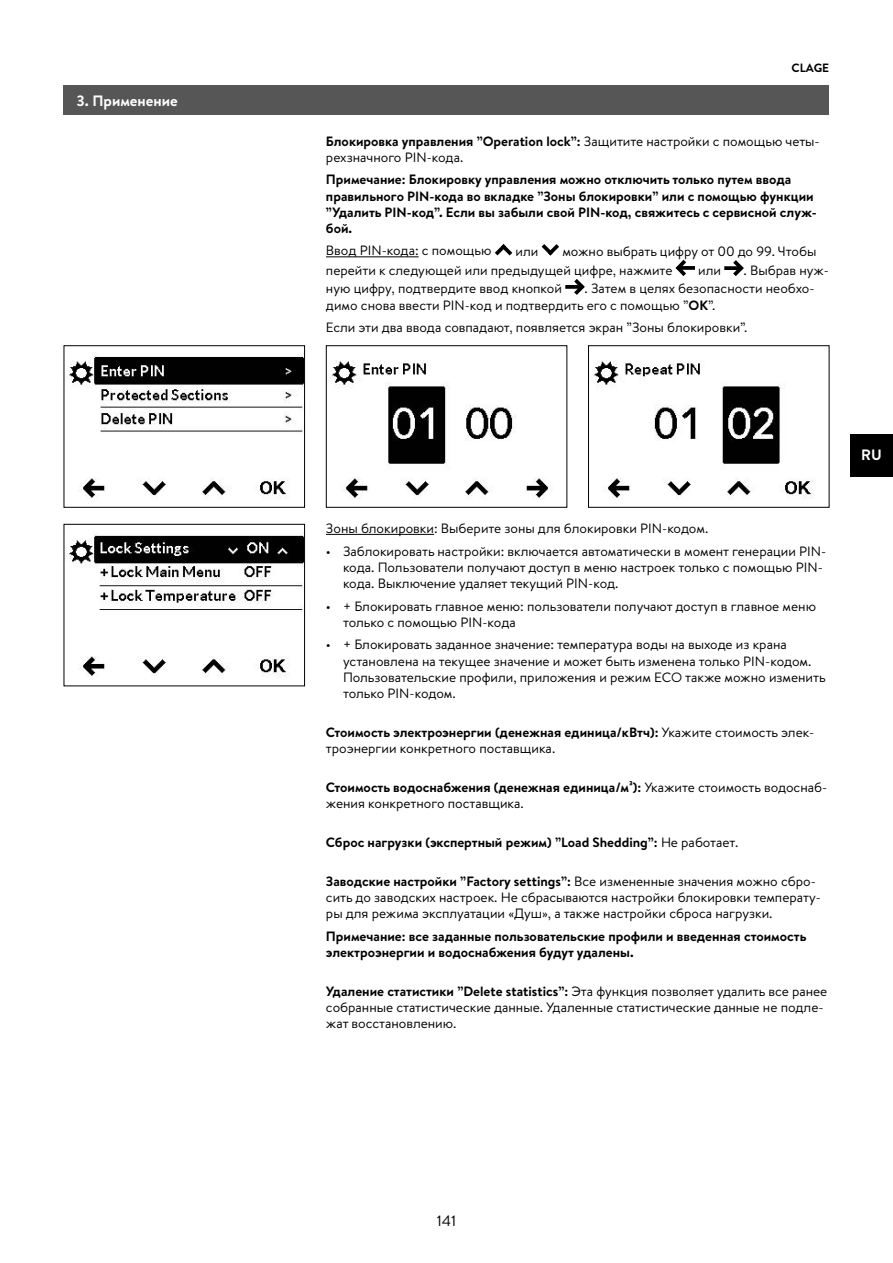
<style>
.page{position:relative;width:893px;height:1263px;background:#fff}
.page>*{position:absolute;margin:0;border:0;box-sizing:border-box;transform-origin:0 0}
.t1{font:700 15px "Brandon Text";color:#fff}
.t2{font:15px "Brandon Text";color:#000}
.t3{font:13.5px/16.2px "Brandon Text";color:#000}
.t4{font:700 13.5px/16.2px "Brandon Text";color:#000}
.t5{font:700 12px "Brandon Text";color:#000}
.s1{font-weight:700}
.s2{font-weight:400}
</style>
<div class="page">
<div style="left:850px;top:434px;width:43px;height:42px;background:#000"></div>
<div style="left:64px;top:85px;width:765px;height:30px;background:#565656"></div>
<hr style="left:326px;top:256px;width:93px;height:1px;background:#000">
<hr style="left:326px;top:534px;width:108px;height:1px;background:#000">
<svg style="left:495px;top:244px;width:18px;height:12px"></svg>
<svg style="left:541px;top:244px;width:18px;height:12px"></svg>
<svg style="left:675px;top:259px;width:11px;height:17px"></svg>
<svg style="left:679px;top:266px;width:16px;height:4px"></svg>
<svg style="left:733px;top:260px;width:11px;height:16px"></svg>
<svg style="left:724px;top:266px;width:16px;height:4px"></svg>
<svg style="left:574px;top:279px;width:11px;height:16px"></svg>
<svg style="left:565px;top:285px;width:16px;height:4px"></svg>
<img style="left:66px;top:353px;width:237px;height:146px">
<div style="left:64px;top:345px;width:241px;height:162px;border:1px solid #000"></div>
<img style="left:328px;top:361px;width:220px;height:138px">
<div style="left:326px;top:345px;width:241px;height:162px;border:1px solid #000"></div>
<img style="left:590px;top:361px;width:223px;height:138px">
<div style="left:588px;top:345px;width:241px;height:162px;border:1px solid #000"></div>
<img style="left:67px;top:532px;width:236px;height:145px">
<div style="left:64px;top:524px;width:241px;height:162px;border:1px solid #000"></div>
<p class="t1" style="left:77px;top:90px;width:103px">3. Применение</p>
<p class="t5" style="left:791px;top:60px;width:39px">CLAGE</p>
<p class="t3" style="left:326px;top:133px;width:495px"><span class="s1">Блокировка управления ”Operation lock”:</span> Защитите настройки с помощью четы&shy;рехзначного PIN-кода.</p>
<p class="t4" style="left:326px;top:171px;width:492px">Примечание: Блокировку управления можно отключить только путем ввода правильного PIN-кода во вкладке ”Зоны блокировки” или с помощью функции ”Удалить PIN-код”. Если вы забыли свой PIN-код, свяжитесь с сервисной служ&shy;бой.</p>
<p class="t3" style="left:326px;top:242px;width:167px">Ввод PIN-кода: с помощью</p>
<p class="t3" style="left:516px;top:242px;width:24px">или</p>
<p class="t3" style="left:326px;top:241px;width:492px;line-height:19.2px;text-indent:236px">можно выбрать цифру от 00 до 99. Чтобы перейти к следующей или предыдущей цифре, нажмите</p>
<p class="t3" style="left:698px;top:262px;width:24px">или</p>
<p class="t3" style="left:744px;top:262px;width:87px">. Выбрав нуж-</p>
<p class="t3" style="left:326px;top:280px;width:490px;text-indent:259px">. Затем в целях безопасности необхо&shy;димо снова ввести PIN-код и подтвердить его с помощью ”<span class="s1">OK</span>”.</p>
<p class="t3" style="left:326px;top:319px;width:423px">Если эти два ввода совпадают, появляется экран ”Зоны блокировки”.</p>
<p class="t3" style="left:326px;top:280px;width:238px">ную цифру, подтвердите ввод кнопкой</p>
<p class="t3" style="left:326px;top:520px;width:384px">Зоны блокировки: Выберите зоны для блокировки PIN-кодом.</p>
<p class="t3" style="left:343px;top:543px;width:485px;text-indent:-17px">• Заблокировать настройки: включается автоматически в момент генерации PIN&shy;кода. Пользователи получают доступ в меню настроек только с помощью PIN&shy;кода. Выключение удаляет текущий PIN-код.</p>
<p class="t3" style="left:343px;top:598px;width:474px;text-indent:-17px">• + Блокировать главное меню: пользователи получают доступ в главное меню только с помощью PIN-кода</p>
<p class="t3" style="left:343px;top:636px;width:484px;text-indent:-17px">• + Блокировать заданное значение: температура воды на выходе из крана установлена на текущее значение и может быть изменена только PIN-кодом.<br>Пользовательские профили, приложения и режим ECO также можно изменить только PIN-кодом.</p>
<p class="t3" style="left:326px;top:724px;width:490px"><span class="s1">Стоимость электроэнергии (денежная единица/кВтч):</span> Укажите стоимость элек&shy;троэнергии конкретного поставщика.</p>
<p class="t3" style="left:326px;top:779px;width:503px"><span class="s1">Стоимость водоснабжения (денежная единица/м³):</span> Укажите стоимость водоснаб&shy;жения конкретного поставщика.</p>
<p class="t4" style="left:326px;top:834px;width:414px">Сброс нагрузки (экспертный режим) ”Load Shedding”: <span class="s2">Не работает.</span></p>
<p class="t3" style="left:326px;top:873px;width:496px"><span class="s1">Заводские настройки ”Factory settings”:</span> Все измененные значения можно сбро&shy;сить до заводских настроек. Не сбрасываются настройки блокировки температу&shy;ры для режима эксплуатации «Душ», а также настройки сброса нагрузки.</p>
<p class="t4" style="left:326px;top:928px;width:482px">Примечание: все заданные пользовательские профили и введенная стоимость электроэнергии и водоснабжения будут удалены.</p>
<p class="t3" style="left:326px;top:983px;width:503px"><span class="s1">Удаление статистики ”Delete statistics”:</span> Эта функция позволяет удалить все ранее собранные статистические данные. Удаленные статистические данные не подле&shy;жат восстановлению.</p>
<p class="t1" style="left:861px;top:445px;width:22px">RU</p>
<p class="t2" style="left:437px;top:1210px;width:21px">141</p>
</div>
